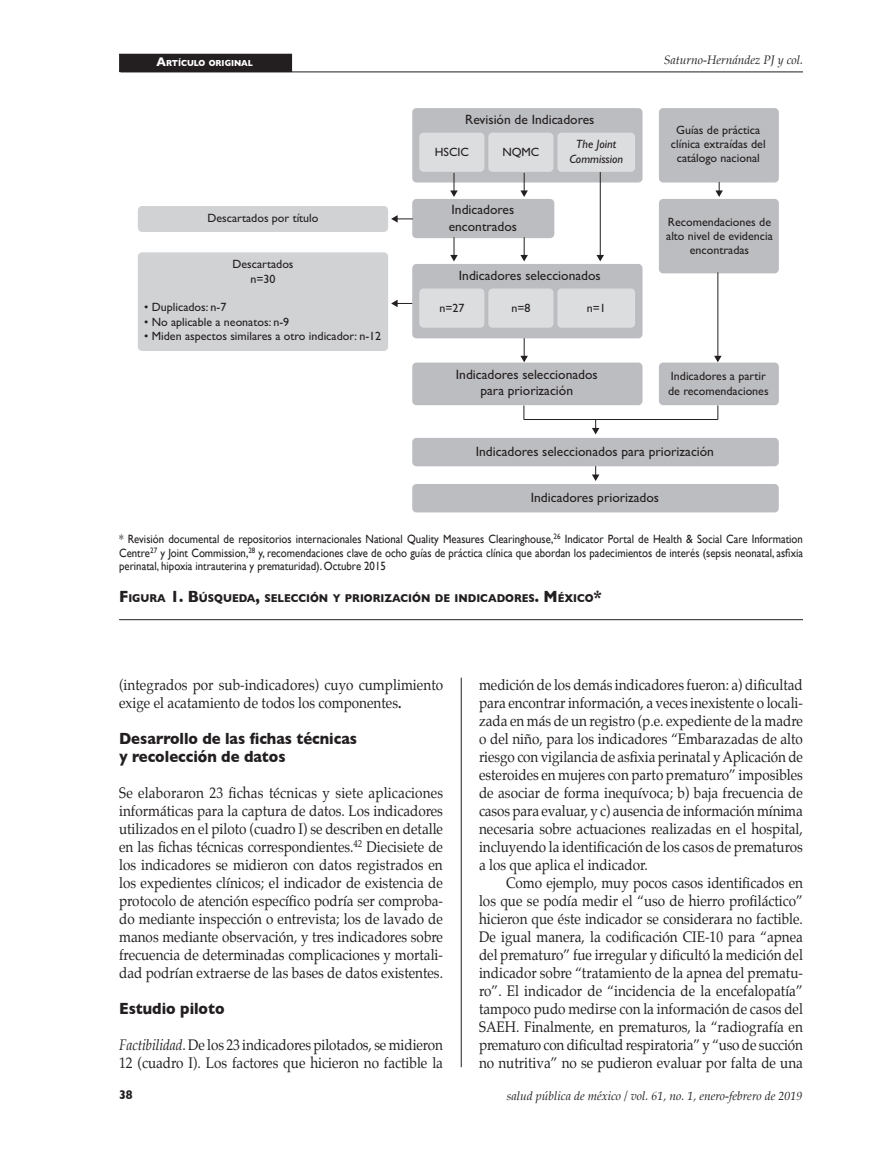
<style>
.page{position:relative;width:893px;height:1149px;background:#fff}
.page>*{position:absolute;margin:0;border:0;box-sizing:border-box;transform-origin:0 0}
.t1{font:700 16.5px/18px "Gill Sans";color:#231f20;scale:.9 1}
.t2{font:15px/18px "Palatino";color:#231f20;text-align:justify;scale:.9 1}
.t3{font:13.5px/16.2px "Gill Sans";color:#231f20}
.t4{font:700 12.75px "Gill Sans";color:#231f20;scale:.9 1}
.t5{font:12px/13.5px "Gill Sans";color:#231f20;text-align:justify;scale:.9 1}
.t6{font:12px/14.4px "Gill Sans";color:#231f20;text-align:center}
.t7{font:italic 12px "Palatino";color:#231f20}
.t8{font:italic 12px/14.4px "Gill Sans";color:#231f20;text-align:center}
.t9{font:700 11.55px "Gill Sans";color:#231f20;scale:.9 1}
.t10{font:700 8.85px "Gill Sans";color:#fff;scale:.9 1}
.s1{font-size:12.75px}
.s2{font-size:16.5px}
.s3{font-weight:700}
.s4{font-style:italic}
</style>
<div class="page">
<div style="left:120px;top:54px;width:172px;height:18px;background:#231f20"></div>
<hr style="left:120px;top:72px;width:683px;height:1px;background:#231f20">
<hr style="left:461px;top:677px;width:1px;height:389px;background:#231f20">
<hr style="left:119px;top:619px;width:684px;height:1px;background:#231f20">
<svg style="left:524px;top:405px;width:1px;height:14px"></svg>
<hr style="left:524px;top:419px;width:194px;height:1px;background:#231f20">
<div style="left:412px;top:199px;width:142px;height:39px;background:#bcbdc0;border-radius:4px"></div>
<div style="left:659px;top:199px;width:120px;height:74px;background:#bcbdc0;border-radius:4px"></div>
<div style="left:659px;top:108px;width:120px;height:74px;background:#bcbdc0;border-radius:4px"></div>
<div style="left:659px;top:362px;width:120px;height:43px;background:#bcbdc0;border-radius:4px"></div>
<div style="left:138px;top:206px;width:250px;height:26px;background:#d1d2d4;border-radius:4px"></div>
<div style="left:138px;top:252px;width:250px;height:99px;background:#d1d2d4;border-radius:4px"></div>
<svg style="left:391px;top:299px;width:21px;height:8px"></svg>
<div style="left:412px;top:108px;width:231px;height:74px;background:#bcbdc0;border-radius:4px"></div>
<div style="left:488px;top:133px;width:65px;height:39px;background:#dcdddf;border-radius:4px"></div>
<div style="left:557px;top:133px;width:78px;height:39px;background:#dcdddf;border-radius:4px"></div>
<div style="left:419px;top:133px;width:65px;height:39px;background:#dcdddf;border-radius:4px"></div>
<div style="left:412px;top:264px;width:231px;height:74px;background:#bcbdc0;border-radius:4px"></div>
<div style="left:488px;top:288px;width:65px;height:39px;background:#dcdddf;border-radius:4px"></div>
<div style="left:557px;top:288px;width:78px;height:39px;background:#dcdddf;border-radius:4px"></div>
<div style="left:419px;top:288px;width:65px;height:39px;background:#dcdddf;border-radius:4px"></div>
<div style="left:412px;top:362px;width:231px;height:43px;background:#bcbdc0;border-radius:4px"></div>
<svg style="left:450px;top:173px;width:8px;height:24px"></svg>
<svg style="left:520px;top:173px;width:8px;height:24px"></svg>
<hr style="left:600px;top:172px;width:1px;height:84px;background:#231f20">
<svg style="left:596px;top:255px;width:8px;height:6px"></svg>
<svg style="left:450px;top:237px;width:8px;height:24px"></svg>
<svg style="left:520px;top:237px;width:8px;height:24px"></svg>
<svg style="left:520px;top:338px;width:8px;height:24px"></svg>
<hr style="left:717px;top:272px;width:1px;height:85px;background:#231f20">
<svg style="left:714px;top:356px;width:8px;height:6px"></svg>
<div style="left:412px;top:438px;width:367px;height:28px;background:#bcbdc0;border-radius:4px"></div>
<svg style="left:715px;top:182px;width:8px;height:15px"></svg>
<svg style="left:592px;top:420px;width:7px;height:14px"></svg>
<div style="left:412px;top:484px;width:367px;height:28px;background:#bcbdc0;border-radius:4px"></div>
<svg style="left:592px;top:466px;width:7px;height:15px"></svg>
<svg style="left:717px;top:405px;width:1px;height:14px"></svg>
<svg style="left:391px;top:215px;width:22px;height:7px"></svg>
<p class="t10" style="left:157px;top:56px;width:109px"><span class="s1">A</span>RTÍCULO ORIGINAL</p>
<p class="t6" style="left:207px;top:210px;width:113px">Descartados por título</p>
<p class="t6" style="left:232px;top:257px;width:63px">Descartados n=30</p>
<p class="t6" style="left:144px;top:300px;width:84px">• Duplicados: n-7</p>
<p class="t6" style="left:144px;top:314px;width:147px">• No aplicable a neonatos: n-9</p>
<p class="t6" style="left:144px;top:329px;width:239px">• Miden aspectos similares a otro indicador: n-12</p>
<p class="t3" style="left:465px;top:111px;width:131px">Revisión de Indicadores</p>
<p class="t6" style="left:435px;top:145px;width:36px">HSCIC</p>
<p class="t6" style="left:502px;top:145px;width:39px">NQMC</p>
<p class="t8" style="left:569px;top:137px;width:55px">The Joint<br>Commission</p>
<p class="t3" style="left:449px;top:201px;width:70px">Indicadores encontrados</p>
<p class="t3" style="left:459px;top:267px;width:143px">Indicadores seleccionados</p>
<p class="t6" style="left:439px;top:300px;width:27px">n=27</p>
<p class="t6" style="left:511px;top:300px;width:21px">n=8</p>
<p class="t6" style="left:587px;top:300px;width:21px">n=1</p>
<p class="t3" style="left:456px;top:366px;width:143px;text-align:center">Indicadores seleccionados para priorización</p>
<p class="t7" style="left:664px;top:53px;width:141px">Saturno-Hernández PJ y col.</p>
<p class="t6" style="left:671px;top:122px;width:96px">Guías de práctica clínica extraídas del catálogo nacional</p>
<p class="t6" style="left:666px;top:214px;width:108px">Recomendaciones de alto nivel de evidencia encontradas</p>
<p class="t6" style="left:668px;top:368px;width:102px;text-align:left">Indicadores a partir de recomendaciones</p>
<p class="t3" style="left:476px;top:443px;width:240px">Indicadores seleccionados para priorización</p>
<p class="t3" style="left:531px;top:489px;width:130px">Indicadores priorizados</p>
<p class="t5" style="left:119px;top:532px;width:761px">* Revisión documental de repositorios internacionales National Quality Measures Clearinghouse,<sup>26</sup> Indicator Portal de Health &amp; Social Care Information Centre<sup>27</sup> y Joint Commission,<sup>28</sup> y, recomendaciones clave de ocho guías de práctica clínica que abordan los padecimientos de interés (sepsis neonatal, asfixia perinatal, hipoxia intrauterina y prematuridad). Octubre 2015</p>
<p class="t9" style="left:119px;top:588px;width:538px"><span class="s2">F</span>IGURA <span class="s2">1. B</span>ÚSQUEDA<span class="s2">,</span> SELECCIÓN Y PRIORIZACIÓN DE INDICADORES<span class="s2">. M</span>ÉXICO<span class="s2">*</span></p>
<p class="t2" style="left:119px;top:677px;width:362px">(integrados por sub-indicadores) cuyo cumplimiento exige el acatamiento de todos los componentes<span class="s3">.</span></p>
<p class="t1" style="left:119px;top:729px;width:266px">Desarrollo de las fichas técnicas y recolección de datos</p>
<p class="t2" style="left:119px;top:785px;width:362px">Se elaboraron 23 fichas técnicas y siete aplicaciones informáticas para la captura de datos. Los indicadores utilizados en el piloto (cuadro I) se describen en detalle en las fichas técnicas correspondientes.<sup>42</sup> Diecisiete de los indicadores se midieron con datos registrados en los expedientes clínicos; el indicador de existencia de protocolo de atención específico podría ser comproba&shy;do mediante inspección o entrevista; los de lavado de manos mediante observación, y tres indicadores sobre frecuencia de determinadas complicaciones y mortali&shy;dad podrían extraerse de las bases de datos existentes.</p>
<p class="t1" style="left:119px;top:999px;width:119px">Estudio piloto</p>
<p class="t2" style="left:119px;top:1037px;width:361px"><span class="s4">Factibilidad</span>. De los 23 indicadores pilotados, se midieron<br>12 (cuadro I). Los factores que hicieron no factible la</p>
<p class="t2" style="left:479px;top:677px;width:362px">medición de los demás indicadores fueron: a) dificultad para encontrar información, a veces inexistente o locali&shy;zada en más de un registro (p.e. expediente de la madre o del niño, para los indicadores “Embarazadas de alto riesgo con vigilancia de asfixia perinatal y Aplicación de esteroides en mujeres con parto prematuro” imposibles de asociar de forma inequívoca; b) baja frecuencia de casos para evaluar, y c) ausencia de información mínima necesaria sobre actuaciones realizadas en el hospital, incluyendo la identificación de los casos de prematuros a los que aplica el indicador.</p>
<p class="t2" style="left:479px;top:875px;width:361px;text-indent:27px">Como ejemplo, muy pocos casos identificados en los que se podía medir el “uso de hierro profiláctico” hicieron que éste indicador se considerara no factible.<br>De igual manera, la codificación CIE-10 para “apnea del prematuro” fue irregular y dificultó la medición del indicador sobre “tratamiento de la apnea del prematu&shy;ro”. El indicador de “incidencia de la encefalopatía” tampoco pudo medirse con la información de casos del SAEH. Finalmente, en prematuros, la “radiografía en prematuro con dificultad respiratoria” y “uso de succión no nutritiva” no se pudieron evaluar por falta de una</p>
<p class="t4" style="left:119px;top:1083px;width:17px">38</p>
<p class="t7" style="left:507px;top:1088px;width:297px">salud pública de méxico / vol. 61, no. 1, enero-febrero de 2019</p>
</div>
